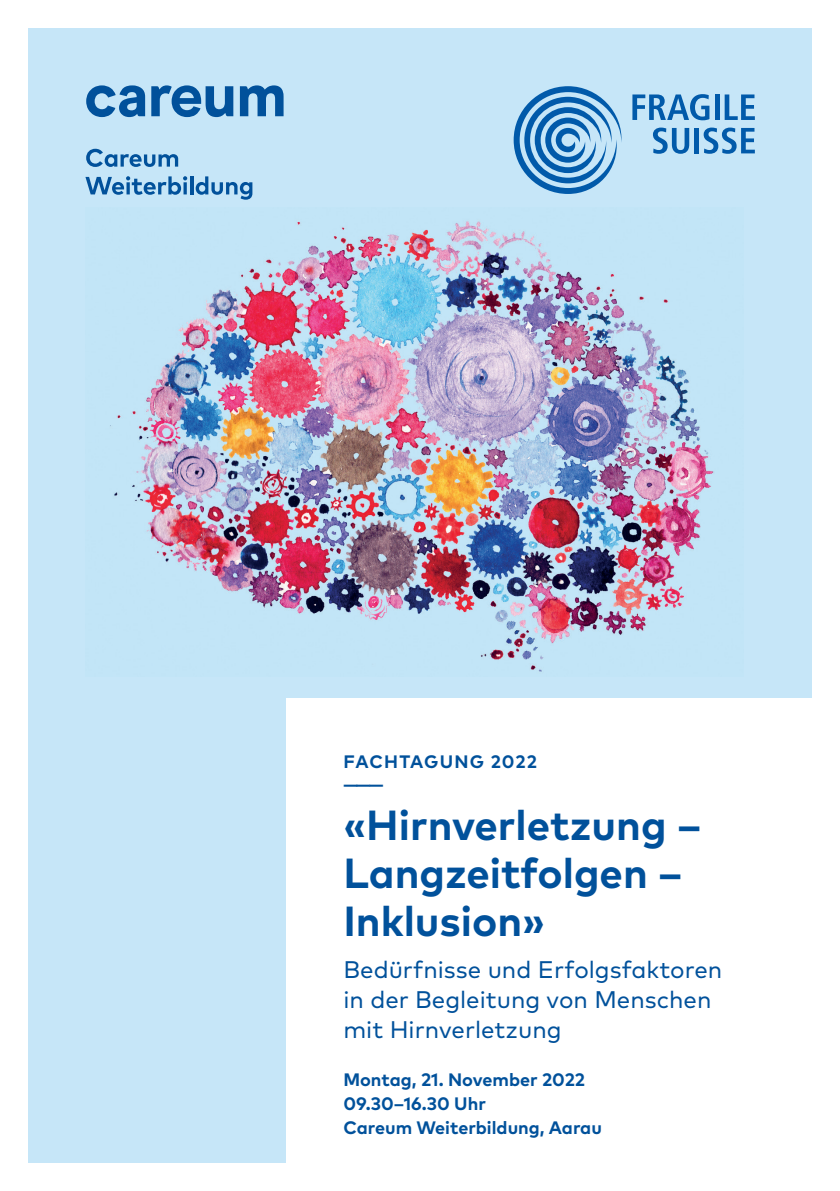
<style>
.page{position:relative;width:840px;height:1191px;background:#fff}
.page>*{position:absolute;margin:0;border:0;box-sizing:border-box;transform-origin:0 0}
.t1{font:700 42px/48px "Mark OT";color:#01519b}
.t2{font:24px/30px "Mark OT";color:#01519b}
.t3{font:700 18px/24px "Mark OT";color:#01519b}
.t4{font:700 18px/24px "Mark OT";letter-spacing:.06em;color:#01519b}
</style>
<div class="page">
<div style="left:28px;top:28px;width:783px;height:1134px;background:#c6e6f8"></div>
<img style="left:110px;top:221px;width:604px;height:451px">
<div style="left:286px;top:699px;width:553px;height:492px;background:#fff"></div>
<svg style="left:240px;top:85px;width:43px;height:31px"></svg>
<svg style="left:86px;top:85px;width:59px;height:32px"></svg>
<svg style="left:151px;top:85px;width:82px;height:32px"></svg>
<svg style="left:86px;top:149px;width:92px;height:18px"></svg>
<svg style="left:85px;top:176px;width:102px;height:19px"></svg>
<hr style="left:190px;top:176px;width:3px;height:18px;background:#01519b">
<svg style="left:195px;top:176px;width:57px;height:24px"></svg>
<svg style="left:513px;top:86px;width:109px;height:108px"></svg>
<svg style="left:632px;top:94px;width:77px;height:26px"></svg>
<div style="left:714px;top:94px;width:5px;height:26px;background:#015aaa"></div>
<svg style="left:724px;top:94px;width:30px;height:26px"></svg>
<svg style="left:653px;top:128px;width:35px;height:26px"></svg>
<hr style="left:694px;top:128px;width:4px;height:25px;background:#015aaa">
<svg style="left:703px;top:128px;width:51px;height:26px"></svg>
<p class="t4" style="left:343px;top:749px;width:195px">FACHTAGUNG 2022 ———</p>
<h1 class="t1" style="left:343px;top:800px;width:359px">«Hirnverletzung –<br>Langzeitfolgen –<br>Inklusion»</h1>
<p class="t2" style="left:343px;top:954px;width:380px">Bedürfnisse und Erfolgsfaktoren in der Begleitung von Menschen mit Hirnverletzung</p>
<p class="t3" style="left:343px;top:1067px;width:260px">Montag, 21. November 2022<br>09.30–16.30 Uhr<br>Careum Weiterbildung, Aarau</p>
</div>
